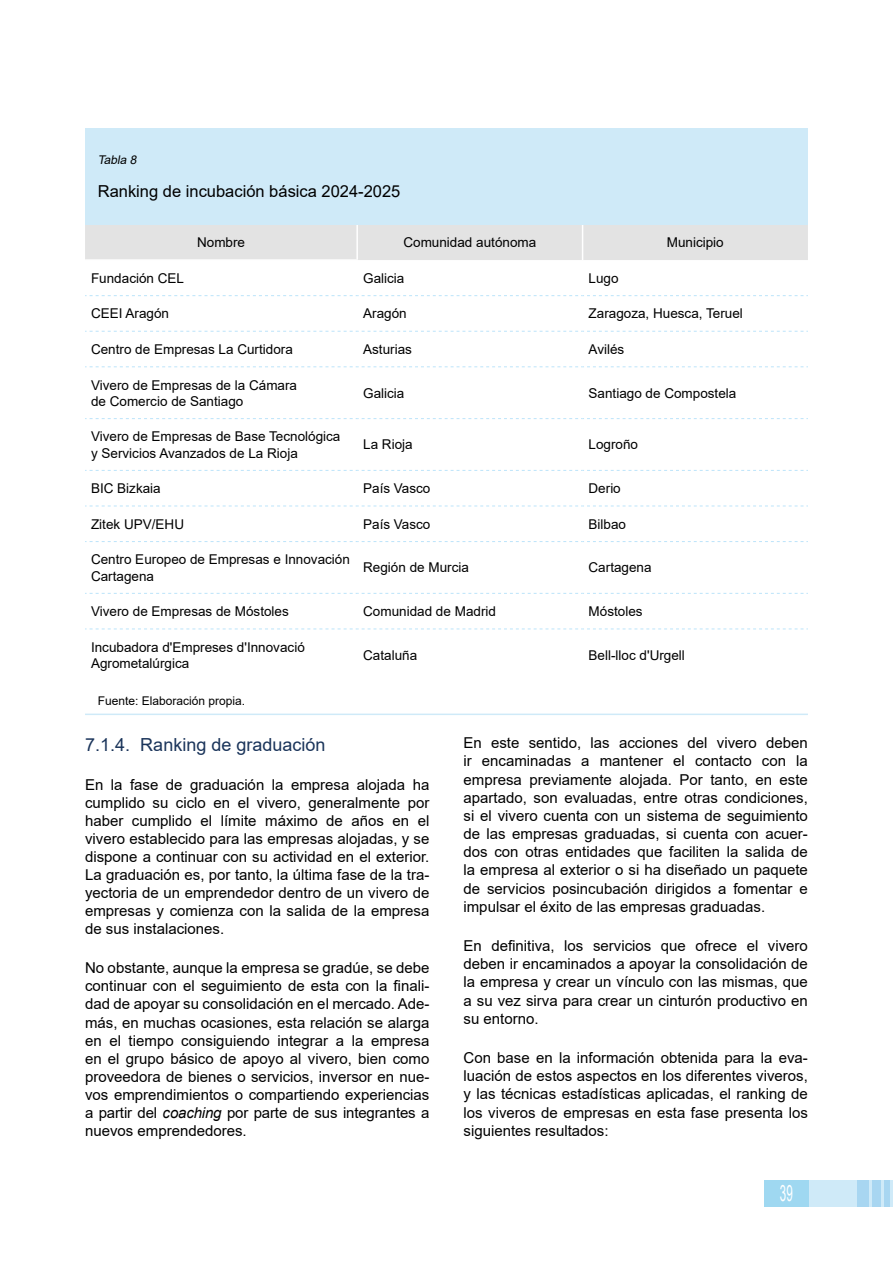
<style>
.page{position:relative;width:893px;height:1263px;background:#fff}
.page>*{position:absolute;margin:0;border:0;box-sizing:border-box;transform-origin:0 0}
.t1{font:22.5px "Arial";color:#fff;scale:.52 1}
.t2{font:18px "Arial";color:#1a345a}
.t3{font:16.5px "Arial";color:#000}
.t4{font:15px/18px "Arial";color:#000;text-align:justify}
.t5{font:13.5px/16.2px "Arial";color:#000}
.t6{font:12px "Arial";color:#000}
.t7{font:italic 12px "Arial";color:#000}
.s1{font-style:italic}
</style>
<div class="page">
<div style="left:764px;top:1180px;width:105px;height:26px;background:#cfeaf8"></div>
<svg style="left:857px;top:1180px;width:15px;height:26px"></svg>
<svg style="left:872px;top:1180px;width:12px;height:26px"></svg>
<svg style="left:884px;top:1180px;width:9px;height:26px"></svg>
<div style="left:764px;top:1180px;width:45px;height:26px;background:#9fd8f1"></div>
<div style="left:85px;top:224px;width:723px;height:36px;background:#e3e3e3"></div>
<hr style="left:85px;top:259px;width:273px;height:2px;background:#fff">
<hr style="left:356px;top:224px;width:2px;height:35px;background:#fff">
<svg style="left:85px;top:295px;width:723px;height:1px"></svg>
<svg style="left:85px;top:331px;width:723px;height:1px"></svg>
<svg style="left:85px;top:366px;width:723px;height:1px"></svg>
<svg style="left:85px;top:418px;width:723px;height:1px"></svg>
<svg style="left:85px;top:470px;width:723px;height:1px"></svg>
<svg style="left:85px;top:506px;width:723px;height:1px"></svg>
<svg style="left:85px;top:541px;width:723px;height:1px"></svg>
<svg style="left:85px;top:593px;width:723px;height:1px"></svg>
<svg style="left:85px;top:628px;width:723px;height:1px"></svg>
<hr style="left:582px;top:224px;width:1px;height:36px;background:#fff">
<div style="left:85px;top:128px;width:723px;height:96px;background:#cfeaf8"></div>
<hr style="left:85px;top:714px;width:723px;height:1px;background:#cfeaf8">
<p class="t7" style="left:98px;top:152px;width:43px">Tabla 8</p>
<p class="t3" style="left:98px;top:180px;width:304px">Ranking de incubación básica 2024-2025</p>
<p class="t5" style="left:197px;top:234px;width:50px">Nombre</p>
<p class="t5" style="left:403px;top:234px;width:134px">Comunidad autónoma</p>
<p class="t5" style="left:667px;top:234px;width:59px">Municipio</p>
<p class="t5" style="left:91px;top:270px;width:95px">Fundación CEL</p>
<p class="t5" style="left:363px;top:270px;width:43px">Galicia</p>
<p class="t5" style="left:589px;top:270px;width:32px">Lugo</p>
<p class="t5" style="left:91px;top:305px;width:80px">CEEI Aragón</p>
<p class="t5" style="left:363px;top:305px;width:45px">Aragón</p>
<p class="t5" style="left:589px;top:305px;width:156px">Zaragoza, Huesca, Teruel</p>
<p class="t5" style="left:91px;top:341px;width:203px">Centro de Empresas La Curtidora</p>
<p class="t5" style="left:363px;top:341px;width:50px">Asturias</p>
<p class="t5" style="left:589px;top:341px;width:37px">Avilés</p>
<p class="t5" style="left:91px;top:377px;width:208px">Vivero de Empresas de la Cámara de Comercio de Santiago</p>
<p class="t5" style="left:363px;top:385px;width:43px">Galicia</p>
<p class="t5" style="left:589px;top:385px;width:149px">Santiago de Compostela</p>
<p class="t5" style="left:91px;top:428px;width:251px">Vivero de Empresas de Base Tecnológica y Servicios Avanzados de La Rioja</p>
<p class="t5" style="left:363px;top:436px;width:51px">La Rioja</p>
<p class="t5" style="left:589px;top:436px;width:51px">Logroño</p>
<p class="t5" style="left:91px;top:480px;width:71px">BIC Bizkaia</p>
<p class="t5" style="left:363px;top:480px;width:69px">País Vasco</p>
<p class="t5" style="left:589px;top:480px;width:34px">Derio</p>
<p class="t5" style="left:91px;top:516px;width:95px">Zitek UPV/EHU</p>
<p class="t5" style="left:363px;top:516px;width:69px">País Vasco</p>
<p class="t5" style="left:589px;top:516px;width:39px">Bilbao</p>
<p class="t5" style="left:91px;top:551px;width:260px">Centro Europeo de Empresas e Innovación<br>Cartagena</p>
<p class="t5" style="left:363px;top:559px;width:107px">Región de Murcia</p>
<p class="t5" style="left:589px;top:559px;width:65px">Cartagena</p>
<p class="t5" style="left:91px;top:603px;width:199px">Vivero de Empresas de Móstoles</p>
<p class="t5" style="left:363px;top:603px;width:134px">Comunidad de Madrid</p>
<p class="t5" style="left:589px;top:603px;width:56px">Móstoles</p>
<p class="t5" style="left:91px;top:639px;width:215px">Incubadora d'Empreses d'Innovació<br>Agrometalúrgica</p>
<p class="t5" style="left:363px;top:647px;width:56px">Cataluña</p>
<p class="t5" style="left:589px;top:647px;width:98px">Bell-lloc d'Urgell</p>
<p class="t6" style="left:98px;top:693px;width:149px">Fuente: Elaboración propia.</p>
<p class="t2" style="left:85px;top:732px;width:242px">7.1.4. Ranking de graduación</p>
<p class="t4" style="left:85px;top:775px;width:346px">En la fase de graduación la empresa alojada ha cumplido su ciclo en el vivero, generalmente por haber cumplido el límite máximo de años en el vivero establecido para las empresas alojadas, y se dispone a continuar con su actividad en el exterior.<br>La graduación es, por tanto, la última fase de la tra&shy;yectoria de un emprendedor dentro de un vivero de empresas y comienza con la salida de la empresa de sus instalaciones.</p>
<p class="t4" style="left:85px;top:959px;width:346px">No obstante, aunque la empresa se gradúe, se debe continuar con el seguimiento de esta con la finali&shy;dad de apoyar su consolidación en el mercado. Ade&shy;más, en muchas ocasiones, esta relación se alarga en el tiempo consiguiendo integrar a la empresa en el grupo básico de apoyo al vivero, bien como proveedora de bienes o servicios, inversor en nue&shy;vos emprendimientos o compartiendo experiencias a partir del <span class="s1">coaching</span> por parte de sus integrantes a nuevos emprendedores.</p>
<p class="t4" style="left:463px;top:734px;width:346px">En este sentido, las acciones del vivero deben ir encaminadas a mantener el contacto con la empresa previamente alojada. Por tanto, en este apartado, son evaluadas, entre otras condiciones, si el vivero cuenta con un sistema de seguimiento de las empresas graduadas, si cuenta con acuer&shy;dos con otras entidades que faciliten la salida de la empresa al exterior o si ha diseñado un paquete de servicios posincubación dirigidos a fomentar e impulsar el éxito de las empresas graduadas.</p>
<p class="t4" style="left:463px;top:937px;width:346px">En definitiva, los servicios que ofrece el vivero deben ir encaminados a apoyar la consolidación de la empresa y crear un vínculo con las mismas, que a su vez sirva para crear un cinturón productivo en su entorno.</p>
<p class="t4" style="left:463px;top:1049px;width:346px">Con base en la información obtenida para la eva&shy;luación de estos aspectos en los diferentes viveros, y las técnicas estadísticas aplicadas, el ranking de los viveros de empresas en esta fase presenta los siguientes resultados:</p>
<h1 class="t1" style="left:780px;top:1178px;width:27px">39</h1>
</div>
